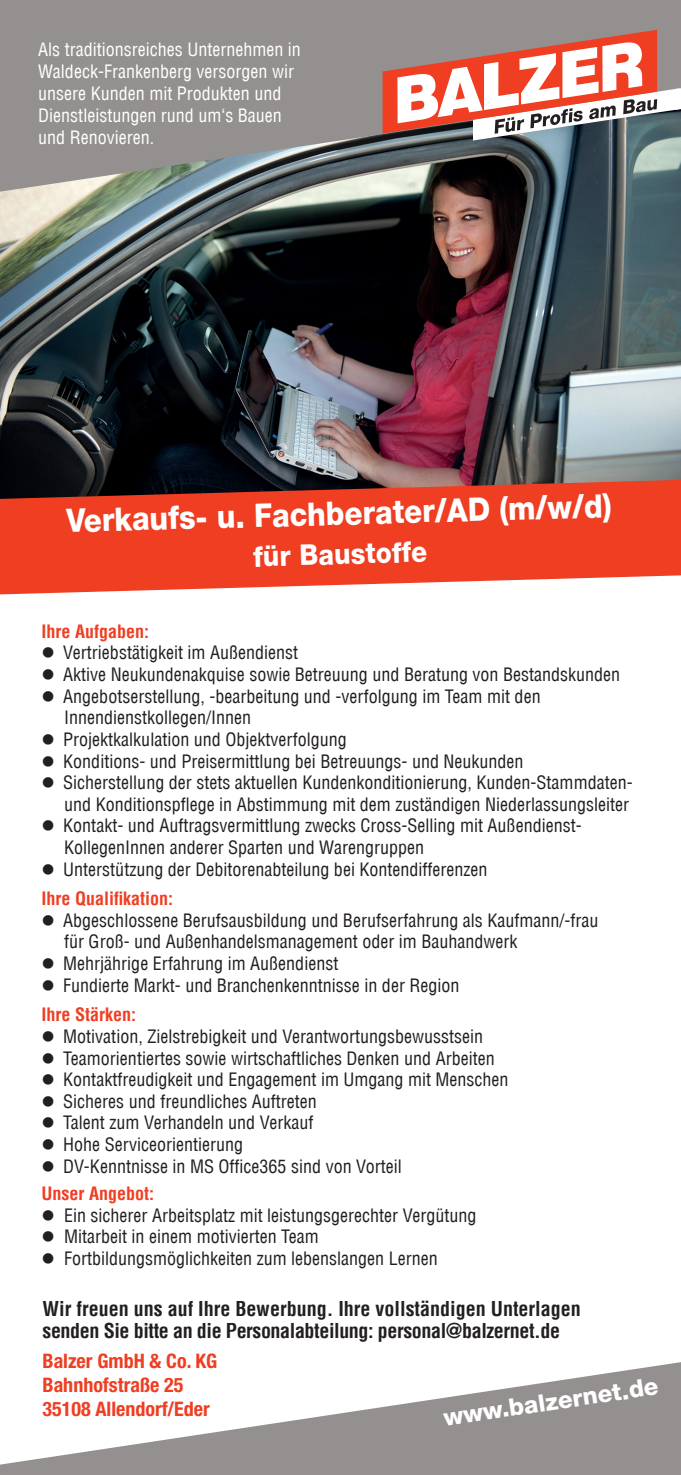
<style>
.page{position:relative;width:681px;height:1475px;background:#fff}
.page>*{position:absolute;margin:0;border:0;box-sizing:border-box;transform-origin:0 0}
.t1{font:800 32.4px "Helvetica Neue LT Std";color:#fff;scale:.91 1}
.t2{font:800 28.6px "Helvetica Neue LT Std";color:#fff;scale:.91 1}
.t3{font:800 24px "Helvetica Neue LT Std";color:#fff}
.t4{font:700 condensed 20px/22px "Helvetica LT";letter-spacing:-.01em;color:#231f20}
.t5{font:700 condensed 20px/24px "Helvetica Neue LT Std";color:#ef3e22}
.t6{font:condensed 18px/21.6px "Helvetica LT";color:#231f20}
.t7{font:condensed 18px/22px "Helvetica LT";color:#fff}
.t8{font:700 condensed 18px "Helvetica LT";color:#ef3e22}
.s1{font-weight:700;color:#ef3e22}
</style>
<div class="page">
<img style="left:0;top:192px;width:680px;height:288px">
<svg style="left:0;top:480px;width:680px;height:114px;background:#df4a33"></svg>
<svg style="left:0;top:0;width:680px;height:192px;background:#868787"></svg>
<svg style="left:382px;top:30px;width:298px;height:110px"></svg>
<svg style="left:0;top:1362px;width:680px;height:112px;fill:#93908f"></svg>
<p class="t7" style="left:38px;top:38px;width:264px">Als traditionsreiches Unternehmen in<br>Waldeck-Frankenberg versorgen wir unsere Kunden mit Produkten und<br>Dienstleistungen rund um‘s Bauen und Renovieren.</p>
<h1 class="t1" style="left:66px;top:503px;width:600px;rotate:-2deg">Verkaufs- u. Fachberater/AD (m/w/d)</h1>
<h2 class="t2" style="left:252px;top:540px;width:193px;rotate:-2deg">für Baustoffe</h2>
<p class="t8" style="left:42px;top:620px;width:109px">Ihre Aufgaben:</p>
<p class="t6" style="left:42px;top:642px;width:258px">● Vertriebstätigkeit im Außendienst</p>
<p class="t6" style="left:42px;top:663px;width:579px">● Aktive Neukundenakquise sowie Betreuung und Beratung von Bestandskunden</p>
<p class="t6" style="left:64px;top:685px;width:478px;text-indent:-22px">● Angebotserstellung, -bearbeitung und -verfolgung im Team mit den<br>Innendienstkollegen/Innen</p>
<p class="t6" style="left:42px;top:728px;width:306px">● Projektkalkulation und Objektverfolgung</p>
<p class="t6" style="left:42px;top:750px;width:483px">● Konditions- und Preisermittlung bei Betreuungs- und Neukunden</p>
<p class="t6" style="left:42px;top:771px;width:592px;text-align:right">● Sicherstellung der stets aktuellen Kundenkonditionierung, Kunden-Stammdaten&shy;und Konditionspflege in Abstimmung mit dem zuständigen Niederlassungsleiter</p>
<p class="t6" style="left:64px;top:814px;width:519px;text-indent:-22px">● Kontakt- und Auftragsvermittlung zwecks Cross-Selling mit Außendienst-<br>KollegenInnen anderer Sparten und Warengruppen</p>
<p class="t6" style="left:42px;top:854px;width:447px;line-height:29.6px">● Unterstützung der Debitorenabteilung bei Kontendifferenzen<br><span class="s1">Ihre Qualifikation:</span></p>
<p class="t6" style="left:64px;top:909px;width:535px;text-indent:-22px">● Abgeschlossene Berufsausbildung und Berufserfahrung als Kaufmann/-frau für Groß- und Außenhandelsmanagement oder im Bauhandwerk</p>
<p class="t6" style="left:42px;top:952px;width:298px">● Mehrjährige Erfahrung im Außendienst</p>
<p class="t6" style="left:42px;top:970px;width:419px;line-height:29.6px">● Fundierte Markt- und Branchenkenntnisse in der Region<br><span class="s1">Ihre Stärken:</span></p>
<p class="t6" style="left:42px;top:1025px;width:443px">● Motivation, Zielstrebigkeit und Verantwortungsbewusstsein</p>
<p class="t6" style="left:42px;top:1046px;width:454px">● Teamorientiertes sowie wirtschaftliches Denken und Arbeiten</p>
<p class="t6" style="left:42px;top:1068px;width:468px">● Kontaktfreudigkeit und Engagement im Umgang mit Menschen</p>
<p class="t6" style="left:42px;top:1090px;width:277px">● Sicheres und freundliches Auftreten</p>
<p class="t6" style="left:42px;top:1111px;width:273px">● Talent zum Verhandeln und Verkauf</p>
<p class="t6" style="left:42px;top:1133px;width:203px">● Hohe Serviceorientierung</p>
<p class="t6" style="left:42px;top:1151px;width:361px;line-height:27.6px">● DV-Kenntnisse in MS Office365 sind von Vorteil<br><span class="s1">Unser Angebot:</span></p>
<p class="t6" style="left:42px;top:1204px;width:436px">● Ein sicherer Arbeitsplatz mit leistungsgerechter Vergütung</p>
<p class="t6" style="left:42px;top:1225px;width:279px">● Mitarbeit in einem motivierten Team</p>
<p class="t6" style="left:42px;top:1247px;width:397px">● Fortbildungsmöglichkeiten zum lebenslangen Lernen</p>
<p class="t4" style="left:43px;top:1296px;width:539px">Wir freuen uns auf Ihre Bewerbung. Ihre vollständigen Unterlagen senden Sie bitte an die Personalabteilung: personal@balzernet.de</p>
<p class="t5" style="left:43px;top:1347px;width:176px">Balzer GmbH &amp; Co. KG<br>Bahnhofstraße 25<br>35108 Allendorf/Eder</p>
<h3 class="t3" style="left:441px;top:1402px;width:218px;rotate:-8deg">www.balzernet.de</h3>
</div>
